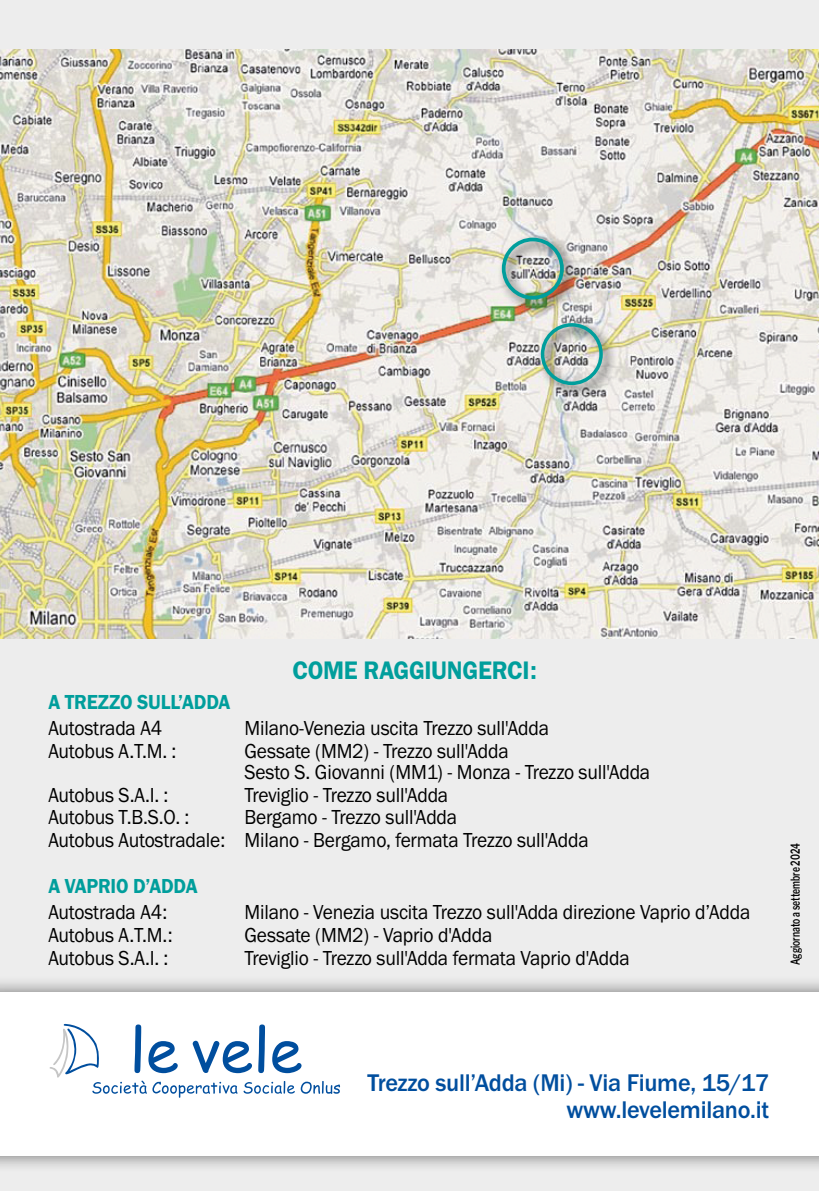
<style>
.page{position:relative;width:819px;height:1191px;background:#ededed}
.page>*{position:absolute;margin:0;border:0;box-sizing:border-box;transform-origin:0 0}
.t1{font:26.25px "Franklin Gothic URW Dem";letter-spacing:-.01em;color:#009e9c;scale:.93 1}
.t2{font:500 25.03px/26.6px "Franklin Gothic URW";letter-spacing:-.01em;color:#004e9e;text-align:right}
.t3{font:21px/21px "Franklin Gothic URW Boo";letter-spacing:-.01em;color:#000;scale:.93 1}
.t4{font:21px "Franklin Gothic URW Dem";letter-spacing:-.01em;color:#009e9c;scale:.93 1}
.t5{font:600 12.25px "Libre Franklin";color:#000;scale:.7 1}
</style>
<div class="page">
<div style="left:0;top:975px;width:819px;height:198px;background:#000;opacity:.5"></div>
<div style="left:0;top:992px;width:819px;height:164px;background:#fff"></div>
<img style="left:0;top:50px;width:819px;height:588px">
<div style="left:497px;top:233px;width:81px;height:81px;background:#000;opacity:.75"></div>
<div style="left:502px;top:238px;width:61px;height:61px;border:4px solid #009e9c;border-radius:50%"></div>
<div style="left:536px;top:319px;width:80px;height:80px;background:#000;opacity:.75"></div>
<div style="left:541px;top:323px;width:61px;height:62px;border:4px solid #009e9c;border-radius:50%"></div>
<svg style="left:50px;top:1023px;width:290px;height:74px"></svg>
<p class="t1" style="left:292px;top:654px;width:264px">COME RAGGIUNGERCI:</p>
<p class="t4" style="left:48px;top:689px;width:197px">A TREZZO SULL’ADDA</p>
<p class="t3" style="left:48px;top:717px;width:124px">Autostrada A4</p>
<p class="t3" style="left:244px;top:717px;width:329px">Milano-Venezia uscita Trezzo sull'Adda</p>
<p class="t3" style="left:48px;top:740px;width:139px">Autobus A.T.M. :</p>
<p class="t3" style="left:244px;top:740px;width:438px">Gessate (MM2) - Trezzo sull'Adda<br>Sesto S. Giovanni (MM1) - Monza - Trezzo sull'Adda</p>
<p class="t3" style="left:48px;top:784px;width:130px">Autobus S.A.I. :</p>
<p class="t3" style="left:244px;top:784px;width:220px">Treviglio - Trezzo sull'Adda</p>
<p class="t3" style="left:48px;top:806px;width:153px">Autobus T.B.S.O. :</p>
<p class="t3" style="left:48px;top:805px;width:582px;line-height:22.8px;text-indent:196px">Bergamo - Trezzo sull'Adda<br>Autobus Autostradale: Milano - Bergamo, fermata Trezzo sull'Adda</p>
<p class="t4" style="left:48px;top:872px;width:162px">A VAPRIO D’ADDA</p>
<p class="t3" style="left:48px;top:901px;width:129px">Autostrada A4:</p>
<p class="t3" style="left:244px;top:901px;width:545px">Milano - Venezia uscita Trezzo sull'Adda direzione Vaprio d’Adda</p>
<p class="t3" style="left:48px;top:924px;width:135px">Autobus A.T.M.:</p>
<p class="t3" style="left:244px;top:924px;width:268px">Gessate (MM2) - Vaprio d'Adda</p>
<p class="t3" style="left:48px;top:946px;width:130px">Autobus S.A.I. :</p>
<p class="t3" style="left:244px;top:946px;width:415px">Treviglio - Trezzo sull'Adda fermata Vaprio d'Adda</p>
<p class="t5" style="left:788px;top:965px;width:176px;rotate:-90deg">Aggiornato a settembre 2024</p>
<p class="t2" style="left:367px;top:1069px;width:403px">Trezzo sull’Adda (Mi) - Via Fiume, 15/17 www.levelemilano.it</p>
</div>
